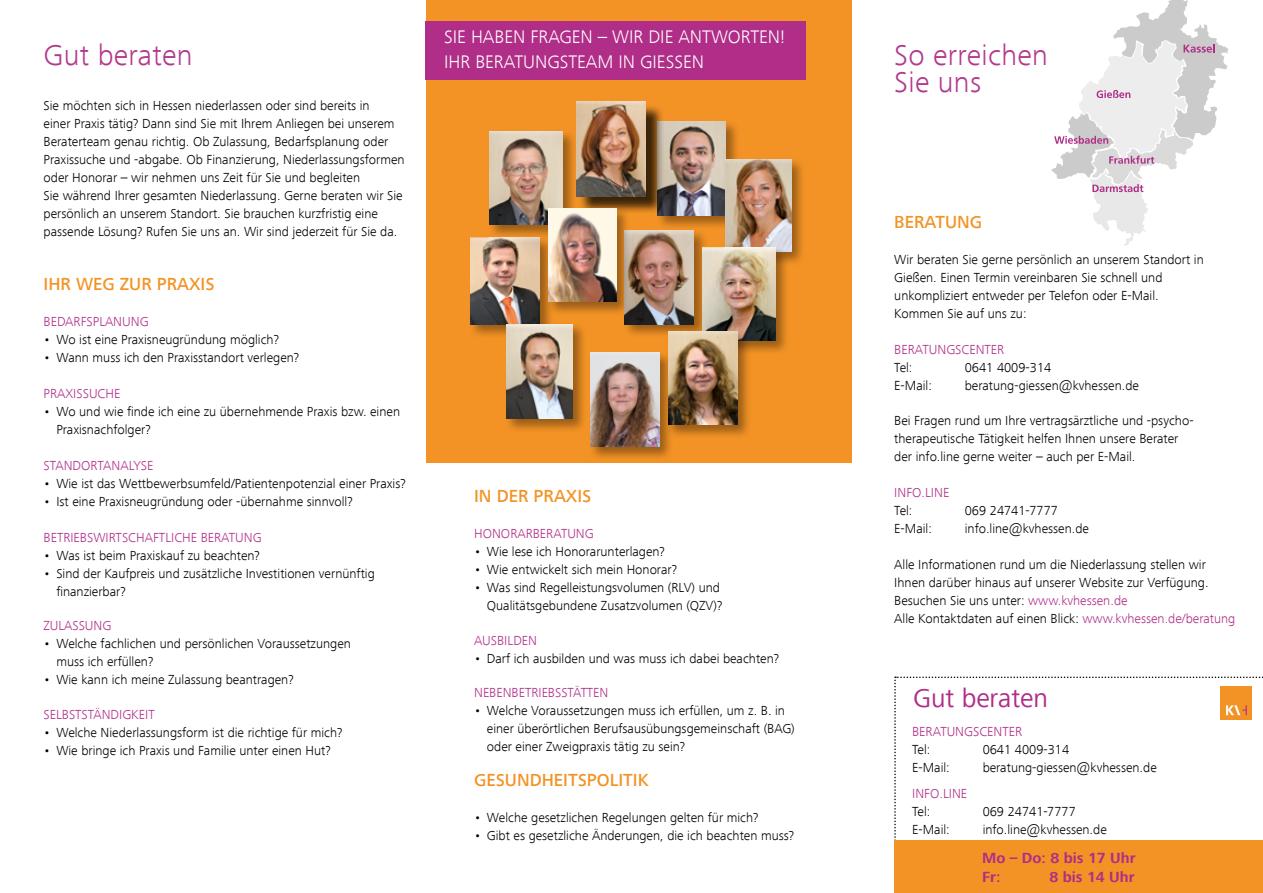
<style>
.page{position:relative;width:1263px;height:893px;background:#fff}
.page>*{position:absolute;margin:0;border:0;box-sizing:border-box;transform-origin:0 0}
.t1{font:300 30px/27px "Frutiger Next Com";letter-spacing:.01em;color:#b3398d}
.t2{font:27px "Frutiger Next Com";color:#b02d88}
.t3{font:300 18.75px/24.9px "Frutiger Next Com";color:#fff}
.t4{font:500 18px "Frutiger Next Com";color:#f39325}
.t5{font:700 15.15px/18.9px "Frutiger Next Com";color:#b02d88}
.t6{font:300 13.5px/18px "Frutiger Next Com";color:#000}
.t7{font:300 13.5px "Frutiger Next Com";color:#b02d88}
.s1{color:#b02d88}
</style>
<div class="page">
<svg style="left:1051px;top:0;width:177px;height:246px"></svg>
<svg style="left:894px;top:676px;width:369px;height:164px"></svg>
<div style="left:894px;top:840px;width:369px;height:53px;background:#f39325"></div>
<div style="left:426px;top:0;width:426px;height:462px;background:#f39325"></div>
<div style="left:426px;top:21px;width:380px;height:59px;background:#b02d88"></div>
<div style="left:487px;top:129px;width:90px;height:110px;background:#000;opacity:.37"></div>
<img style="left:489px;top:131px;width:74px;height:94px">
<div style="left:469px;top:236px;width:85px;height:102px;background:#000;opacity:.37"></div>
<img style="left:471px;top:238px;width:69px;height:86px">
<div style="left:656px;top:120px;width:84px;height:110px;background:#000;opacity:.37"></div>
<img style="left:658px;top:122px;width:67px;height:93px">
<div style="left:623px;top:228px;width:85px;height:110px;background:#000;opacity:.37"></div>
<img style="left:625px;top:231px;width:69px;height:93px">
<div style="left:505px;top:322px;width:83px;height:111px;background:#000;opacity:.37"></div>
<img style="left:507px;top:324px;width:66px;height:95px">
<div style="left:723px;top:157px;width:83px;height:109px;background:#000;opacity:.37"></div>
<img style="left:725px;top:159px;width:66px;height:93px">
<div style="left:588px;top:351px;width:85px;height:110px;background:#000;opacity:.37"></div>
<img style="left:590px;top:353px;width:69px;height:93px">
<div style="left:701px;top:245px;width:88px;height:110px;background:#000;opacity:.37"></div>
<img style="left:703px;top:247px;width:72px;height:94px">
<div style="left:579px;top:104px;width:85px;height:110px;background:#000;opacity:.75"></div>
<img style="left:576px;top:102px;width:70px;height:94px">
<div style="left:666px;top:329px;width:85px;height:110px;background:#000;opacity:.37"></div>
<img style="left:668px;top:331px;width:69px;height:94px">
<div style="left:546px;top:206px;width:84px;height:110px;background:#000;opacity:.37"></div>
<img style="left:548px;top:208px;width:68px;height:94px">
<h1 class="t1" style="left:44px;top:41px;width:151px">Gut beraten</h1>
<p class="t6" style="left:44px;top:96px;width:363px">Sie möchten sich in Hessen niederlassen oder sind bereits in<br>einer Praxis tätig? Dann sind Sie mit Ihrem Anliegen bei unserem Beraterteam genau richtig. Ob Zulassung, Bedarfsplanung oder Praxissuche und -abgabe. Ob Finanzierung, Niederlassungsformen oder Honorar – wir nehmen uns Zeit für Sie und begleiten<br>Sie während Ihrer gesamten Niederlassung. Gerne beraten wir Sie persönlich an unserem Standort. Sie brauchen kurzfristig eine passende Lösung? Rufen Sie uns an. Wir sind jederzeit für Sie da.</p>
<h3 class="t4" style="left:44px;top:273px;width:173px">IHR WEG ZUR PRAXIS</h3>
<p class="t7" style="left:44px;top:313px;width:107px">BEDARFSPLANUNG</p>
<p class="t6" style="left:44px;top:330px;width:237px">• Wo ist eine Praxisneugründung möglich?</p>
<p class="t6" style="left:44px;top:348px;width:257px">• Wann muss ich den Praxisstandort verlegen?</p>
<p class="t7" style="left:44px;top:385px;width:78px">PRAXISSUCHE</p>
<p class="t6" style="left:56px;top:402px;width:345px;text-indent:-13px">• Wo und wie finde ich eine zu übernehmende Praxis bzw. einen<br>Praxisnachfolger?</p>
<p class="t7" style="left:44px;top:457px;width:111px">STANDORTANALYSE</p>
<p class="t6" style="left:44px;top:474px;width:364px">• Wie ist das Wettbewerbsumfeld/Patientenpotenzial einer Praxis?</p>
<p class="t6" style="left:44px;top:492px;width:311px">• Ist eine Praxisneugründung oder -übernahme sinnvoll?</p>
<p class="t7" style="left:44px;top:529px;width:220px">BETRIEBSWIRTSCHAFTLICHE BERATUNG</p>
<p class="t6" style="left:44px;top:546px;width:218px">• Was ist beim Praxiskauf zu beachten?</p>
<p class="t6" style="left:56px;top:564px;width:320px;text-indent:-13px">• Sind der Kaufpreis und zusätzliche Investitionen vernünftig finanzierbar?</p>
<p class="t7" style="left:44px;top:618px;width:69px">ZULASSUNG</p>
<p class="t6" style="left:56px;top:635px;width:296px;text-indent:-13px">• Welche fachlichen und persönlichen Voraussetzungen muss ich erfüllen?</p>
<p class="t6" style="left:44px;top:671px;width:252px">• Wie kann ich meine Zulassung beantragen?</p>
<p class="t7" style="left:44px;top:706px;width:113px">SELBSTSTÄNDIGKEIT</p>
<p class="t6" style="left:44px;top:723px;width:300px">• Welche Niederlassungsform ist die richtige für mich?</p>
<p class="t6" style="left:44px;top:741px;width:289px">• Wie bringe ich Praxis und Familie unter einen Hut?</p>
<h3 class="t3" style="left:444px;top:24px;width:342px">SIE HABEN FRAGEN – WIR DIE ANTWORTEN!<br>IHR BERATUNGSTEAM IN GIESSEN</h3>
<h3 class="t4" style="left:474px;top:486px;width:119px">IN DER PRAXIS</h3>
<p class="t7" style="left:474px;top:526px;width:121px">HONORARBERATUNG</p>
<p class="t6" style="left:474px;top:543px;width:192px">• Wie lese ich Honorarunterlagen?</p>
<p class="t6" style="left:474px;top:561px;width:204px">• Wie entwickelt sich mein Honorar?</p>
<p class="t6" style="left:474px;top:579px;width:250px;text-align:right">• Was sind Regelleistungsvolumen (RLV) und<br>Qualitätsgebundene Zusatzvolumen (QZV)?</p>
<p class="t7" style="left:474px;top:633px;width:64px">AUSBILDEN</p>
<p class="t6" style="left:474px;top:649px;width:306px">• Darf ich ausbilden und was muss ich dabei beachten?</p>
<p class="t7" style="left:474px;top:685px;width:136px">NEBENBETRIEBSSTÄTTEN</p>
<p class="t6" style="left:487px;top:702px;width:309px;text-indent:-13px">• Welche Voraussetzungen muss ich erfüllen, um z. B. in einer überörtlichen Berufsausübungsgemeinschaft (BAG) oder einer Zweigpraxis tätig zu sein?</p>
<h3 class="t4" style="left:474px;top:770px;width:176px">GESUNDHEITSPOLITIK</h3>
<p class="t6" style="left:474px;top:808px;width:286px">• Welche gesetzlichen Regelungen gelten für mich?</p>
<p class="t6" style="left:474px;top:826px;width:321px">• Gibt es gesetzliche Änderungen, die ich beachten muss?</p>
<h1 class="t1" style="left:894px;top:41px;width:155px">So erreichen<br>Sie uns</h1>
<h3 class="t4" style="left:894px;top:212px;width:89px">BERATUNG</h3>
<p class="t6" style="left:894px;top:251px;width:311px">Wir beraten Sie gerne persönlich an unserem Standort in Gießen. Einen Termin vereinbaren Sie schnell und unkompliziert entweder per Telefon oder E-Mail.<br>Kommen Sie auf uns zu:</p>
<p class="t7" style="left:894px;top:342px;width:112px">BERATUNGSCENTER</p>
<p class="t6" style="left:894px;top:359px;width:20px">Tel:</p>
<p class="t6" style="left:965px;top:359px;width:88px">0641 4009-314</p>
<p class="t6" style="left:894px;top:377px;width:39px">E-Mail:</p>
<p class="t6" style="left:965px;top:377px;width:176px">beratung-giessen@kvhessen.de</p>
<p class="t6" style="left:894px;top:411px;width:301px">Bei Fragen rund um Ihre vertragsärztliche und -psycho&shy;therapeutische Tätigkeit helfen Ihnen unsere Berater der info.line gerne weiter – auch per E-Mail.</p>
<p class="t7" style="left:894px;top:484px;width:57px">INFO.LINE</p>
<p class="t6" style="left:894px;top:501px;width:20px">Tel:</p>
<p class="t6" style="left:965px;top:501px;width:95px">069 24741-7777</p>
<p class="t6" style="left:894px;top:519px;width:39px">E-Mail:</p>
<p class="t6" style="left:965px;top:519px;width:126px">info.line@kvhessen.de</p>
<p class="t6" style="left:894px;top:555px;width:343px">Alle Informationen rund um die Niederlassung stellen wir Ihnen darüber hinaus auf unserer Website zur Verfügung.<br>Besuchen Sie uns unter: <span class="s1">www.kvhessen.de<br></span>Alle Kontaktdaten auf einen Blick: <span class="s1">www.kvhessen.de/beratung</span></p>
<h2 class="t2" style="left:913px;top:683px;width:137px">Gut beraten</h2>
<p class="t7" style="left:912px;top:724px;width:112px">BERATUNGSCENTER</p>
<p class="t6" style="left:912px;top:741px;width:20px">Tel:</p>
<p class="t6" style="left:983px;top:741px;width:88px">0641 4009-314</p>
<p class="t6" style="left:912px;top:759px;width:39px">E-Mail:</p>
<p class="t6" style="left:983px;top:759px;width:176px">beratung-giessen@kvhessen.de</p>
<p class="t7" style="left:912px;top:786px;width:57px">INFO.LINE</p>
<p class="t6" style="left:912px;top:802px;width:20px">Tel:</p>
<p class="t6" style="left:983px;top:802px;width:95px">069 24741-7777</p>
<p class="t6" style="left:912px;top:820px;width:39px">E-Mail:</p>
<p class="t6" style="left:983px;top:820px;width:126px">info.line@kvhessen.de</p>
<p class="t5" style="left:982px;top:848px;width:155px">Mo – Do: 8 bis 17 Uhr<br>Fr:</p>
<p class="t5" style="left:1049px;top:867px;width:87px">8 bis 14 Uhr</p>
</div>
